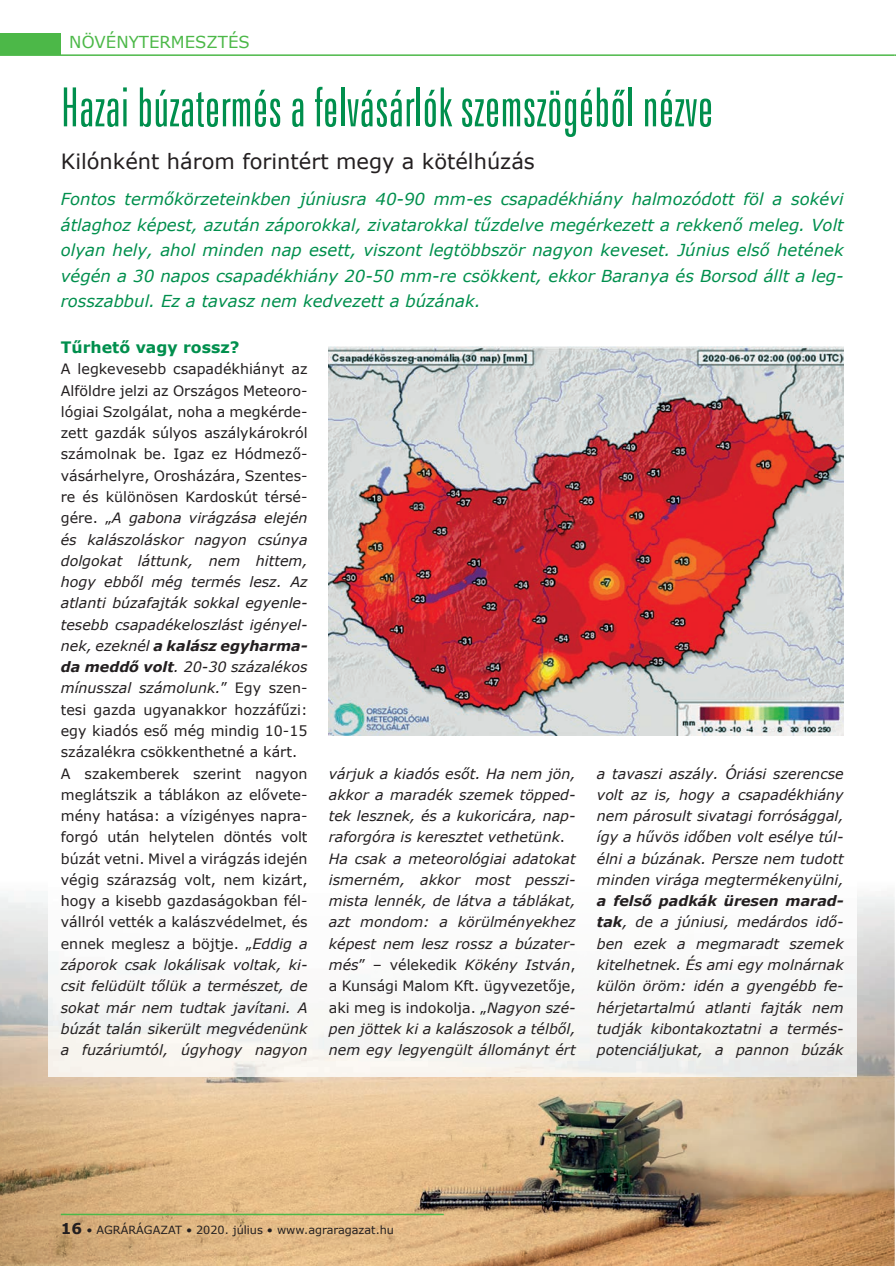
<style>
.page{position:relative;width:896px;height:1266px;background:#fff}
.page>*{position:absolute;margin:0;border:0;box-sizing:border-box;transform-origin:0 0}
.t1{font:54px "Zurich Lt X Cn PFL Normal";color:#008f4d}
.t2{font:21px "Verdana";color:#231f20}
.t3{font:italic 16.5px/25.5px "Verdana";color:#008f4d;text-align:justify}
.t4{font:16.5px "Verdana";color:#4cb848}
.t5{font:700 15.75px "Verdana";color:#008f4d}
.t6{font:14.25px/21.3px "Verdana";color:#231f20}
.t7{font:italic 14.25px/21.3px "Verdana";color:#231f20;text-align:justify}
.t8{font:11.25px "Verdana";color:#231f20}
.s1{font-style:italic}
.s2{font-weight:700;font-style:italic}
.s3{font-style:normal}
.s4{font-weight:700}
.s5{font-weight:700;font-size:15px}
</style>
<div class="page">
<img style="left:0;top:894px;width:87px;height:371px">
<img style="left:841px;top:894px;width:53px;height:371px">
<img style="left:87px;top:1076px;width:754px;height:189px">
<img style="left:48px;top:894px;width:808px;height:182px">
<div style="left:0;top:33px;width:61px;height:21px;background:#4cb848"></div>
<hr style="left:0;top:54px;width:894px;height:2px;background:#4cb848">
<hr style="left:61px;top:1213px;width:382px;height:2px;background:#4cb848">
<img style="left:329px;top:347px;width:514px;height:389px">
<p class="t4" style="left:69px;top:31px;width:182px">NÖVÉNYTERMESZTÉS</p>
<h1 class="t1" style="left:61px;top:78px;width:654px">Hazai búzatermés a felvásárlók szemszögéből nézve</h1>
<h2 class="t2" style="left:61px;top:147px;width:475px">Kilónként három forintért megy a kötélhúzás</h2>
<p class="t3" style="left:61px;top:186px;width:784px">Fontos termőkörzeteinkben júniusra 40-90 mm-es csapadékhiány halmozódott föl a sokévi átlaghoz képest, azután záporokkal, zivatarokkal tűzdelve megérkezett a rekkenő meleg. Volt olyan hely, ahol minden nap esett, viszont legtöbbször nagyon keveset. Június első hetének végén a 30 napos csapadékhiány 20-50 mm-re csökkent, ekkor Baranya és Borsod állt a leg&shy;rosszabbul. Ez a tavasz nem kedvezett a búzának.</p>
<p class="t5" style="left:61px;top:336px;width:180px">Tűrhető vagy rossz?</p>
<p class="t6" style="left:61px;top:358px;width:248px">A legkevesebb csapadékhiányt az Alföldre jelzi az Országos Meteoro&shy;lógiai Szolgálat, noha a megkérde&shy;zett gazdák súlyos aszálykárokról számolnak be. Igaz ez Hódmező&shy;vásárhelyre, Orosházára, Szentes&shy;re és különösen Kardoskút térsé&shy;gére. „<span class="s1">A gabona virágzása elején és kalászoláskor nagyon csúnya dolgokat láttunk, nem hittem, hogy ebből még termés lesz. Az atlanti búzafajták sokkal egyenle&shy;tesebb csapadékeloszlást igényel&shy;nek, ezeknél</span> <span class="s2">a kalász egyharma&shy;da meddő volt</span><span class="s1">. 20-30 százalékos mínusszal számolunk.</span>” Egy szen&shy;tesi gazda ugyanakkor hozzáfűzi: egy kiadós eső még mindig 10-15 százalékra csökkenthetné a kárt.<br>A szakemberek szerint nagyon meglátszik a táblákon az elővete&shy;mény hatása: a vízigényes napra&shy;forgó után helytelen döntés volt búzát vetni. Mivel a virágzás idején végig szárazság volt, nem kizárt, hogy a kisebb gazdaságokban fél&shy;vállról vették a kalászvédelmet, és ennek meglesz a böjtje. „<span class="s1">Eddig a záporok csak lokálisak voltak, ki&shy;csit felüdült tőlük a természet, de sokat már nem tudtak javítani. A búzát talán sikerült megvédenünk a fuzáriumtól, úgyhogy nagyon</span></p>
<p class="t7" style="left:329px;top:762px;width:248px;text-align:left">várjuk a kiadós esőt. Ha nem jön, akkor a maradék szemek töpped&shy;tek lesznek, és a kukoricára, nap&shy;raforgóra is keresztet vethetünk<span class="s3">.<br></span>Ha csak a meteorológiai adatokat ismerném, akkor most pesszi&shy;mista lennék, de látva a táblákat, azt mondom: a körülményekhez képest nem lesz rossz a búzater&shy;més<span class="s3">” – vélekedik</span> Kökény István<span class="s3">, a Kunsági Malom Kft. ügyvezetője, aki meg is indokolja. „</span>Nagyon szé&shy;pen jöttek ki a kalászosok a télből, nem egy legyengült állományt ért</p>
<p class="t7" style="left:597px;top:762px;width:248px">a tavaszi aszály. Óriási szerencse volt az is, hogy a csapadékhiány nem párosult sivatagi forrósággal, így a hűvös időben volt esélye túl&shy;élni a búzának. Persze nem tudott minden virága megtermékenyülni,</p>
<p class="t7" style="left:597px;top:890px;width:248px"><span class="s4">a felső padkák üresen marad&shy;tak</span>, de a júniusi, medárdos idő&shy;ben ezek a megmaradt szemek kitelhetnek. És ami egy molnárnak külön öröm: idén a gyengébb fe&shy;hérjetartalmú atlanti fajták nem tudják kibontakoztatni a termés&shy;potenciáljukat, a pannon búzák</p>
<p class="t8" style="left:61px;top:1221px;width:335px"><span class="s5">16</span> • AGRÁRÁGAZAT • 2020. július • www.agraragazat.hu</p>
</div>
